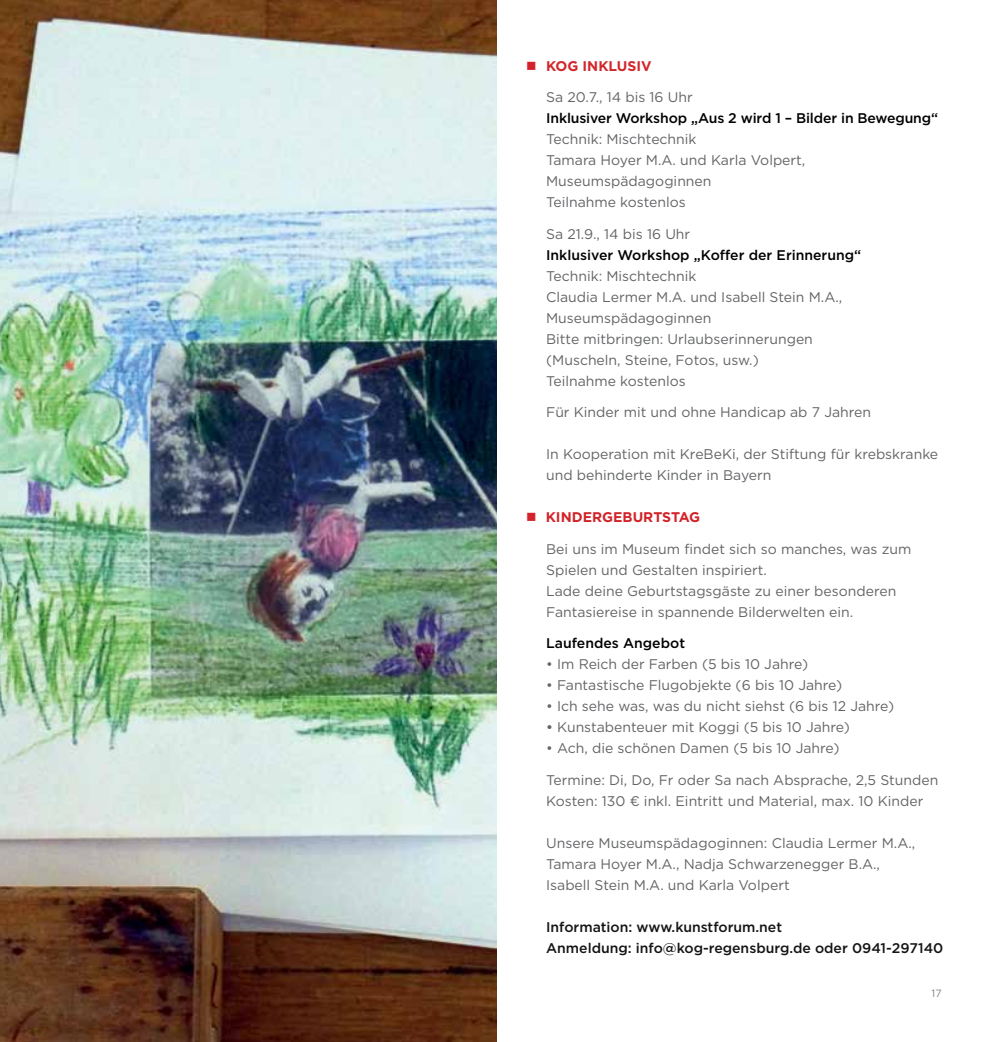
<style>
.page{position:relative;width:993px;height:1042px;background:#fff}
.page>*{position:absolute;margin:0;border:0;box-sizing:border-box;transform-origin:0 0}
.t1{font:14px/21px "Gotham";color:#636466}
.t2{font:500 14px "Gotham";color:#000}
.t3{font:500 14px/21px "Gotham";color:#141414}
.t4{font:700 14px "Gotham";color:#d2232a}
.t5{font:700 14px "Gotham";color:#d2272b}
.t6{font:10.5px "Gotham";color:#808285}
.s1{color:#d2232a}
.s2{font-weight:500}
</style>
<div class="page">
<img style="left:0;top:0;width:496px;height:1042px">
<p class="t5" style="left:526px;top:57px;width:127px"><span class="s1">■</span> KOG INKLUSIV</p>
<p class="t1" style="left:546px;top:87px;width:148px">Sa 20.7., 14 bis 16 Uhr</p>
<p class="t2" style="left:546px;top:109px;width:393px">Inklusiver Workshop „Aus 2 wird 1 – Bilder in Bewegung“</p>
<p class="t1" style="left:546px;top:129px;width:261px">Technik: Mischtechnik<br>Tamara Hoyer M.A. und Karla Volpert,<br>Museumspädagoginnen<br>Teilnahme kostenlos</p>
<p class="t1" style="left:546px;top:223px;width:146px">Sa 21.9., 14 bis 16 Uhr</p>
<p class="t2" style="left:546px;top:246px;width:316px">Inklusiver Workshop „Koffer der Erinnerung“</p>
<p class="t1" style="left:546px;top:265px;width:297px">Technik: Mischtechnik<br>Claudia Lermer M.A. und Isabell Stein M.A.,<br>Museumspädagoginnen<br>Bitte mitbringen: Urlaubserinnerungen (Muscheln, Steine, Fotos, usw.)<br>Teilnahme kostenlos</p>
<p class="t1" style="left:546px;top:402px;width:326px">Für Kinder mit und ohne Handicap ab 7 Jahren</p>
<p class="t1" style="left:546px;top:444px;width:393px">In Kooperation mit KreBeKi, der Stiftung für krebskranke und behinderte Kinder in Bayern</p>
<p class="t4" style="left:526px;top:509px;width:175px">■ KINDERGEBURTSTAG</p>
<p class="t1" style="left:546px;top:538px;width:366px">Bei uns im Museum findet sich so manches, was zum Spielen und Gestalten inspiriert.<br>Lade deine Geburtstagsgäste zu einer besonderen Fantasiereise in spannende Bilderwelten ein.</p>
<p class="t2" style="left:546px;top:634px;width:140px">Laufendes Angebot</p>
<p class="t1" style="left:546px;top:654px;width:263px">• Im Reich der Farben (5 bis 10 Jahre)</p>
<p class="t1" style="left:546px;top:675px;width:297px">• Fantastische Flugobjekte (6 bis 10 Jahre)</p>
<p class="t1" style="left:546px;top:696px;width:349px">• Ich sehe was, was du nicht siehst (6 bis 12 Jahre)</p>
<p class="t1" style="left:546px;top:717px;width:305px"><span class="s2">•</span> Kunstabenteuer mit Koggi (5 bis 10 Jahre)</p>
<p class="t1" style="left:546px;top:738px;width:295px">• Ach, die schönen Damen (5 bis 10 Jahre)</p>
<p class="t1" style="left:546px;top:769px;width:393px">Termine: Di, Do, Fr oder Sa nach Absprache, 2,5 Stunden<br>Kosten: 130 € inkl. Eintritt und Material, max. 10 Kinder</p>
<p class="t1" style="left:546px;top:832px;width:370px">Unsere Museumspädagoginnen: Claudia Lermer M.A.,<br>Tamara Hoyer M.A., Nadja Schwarzenegger B.A.,<br>Isabell Stein M.A. und Karla Volpert</p>
<p class="t3" style="left:546px;top:916px;width:398px">Information: www.kunstforum.net<br>Anmeldung: info@kog-regensburg.de oder 0941-297140</p>
<p class="t6" style="left:931px;top:986px;width:12px">17</p>
</div>
